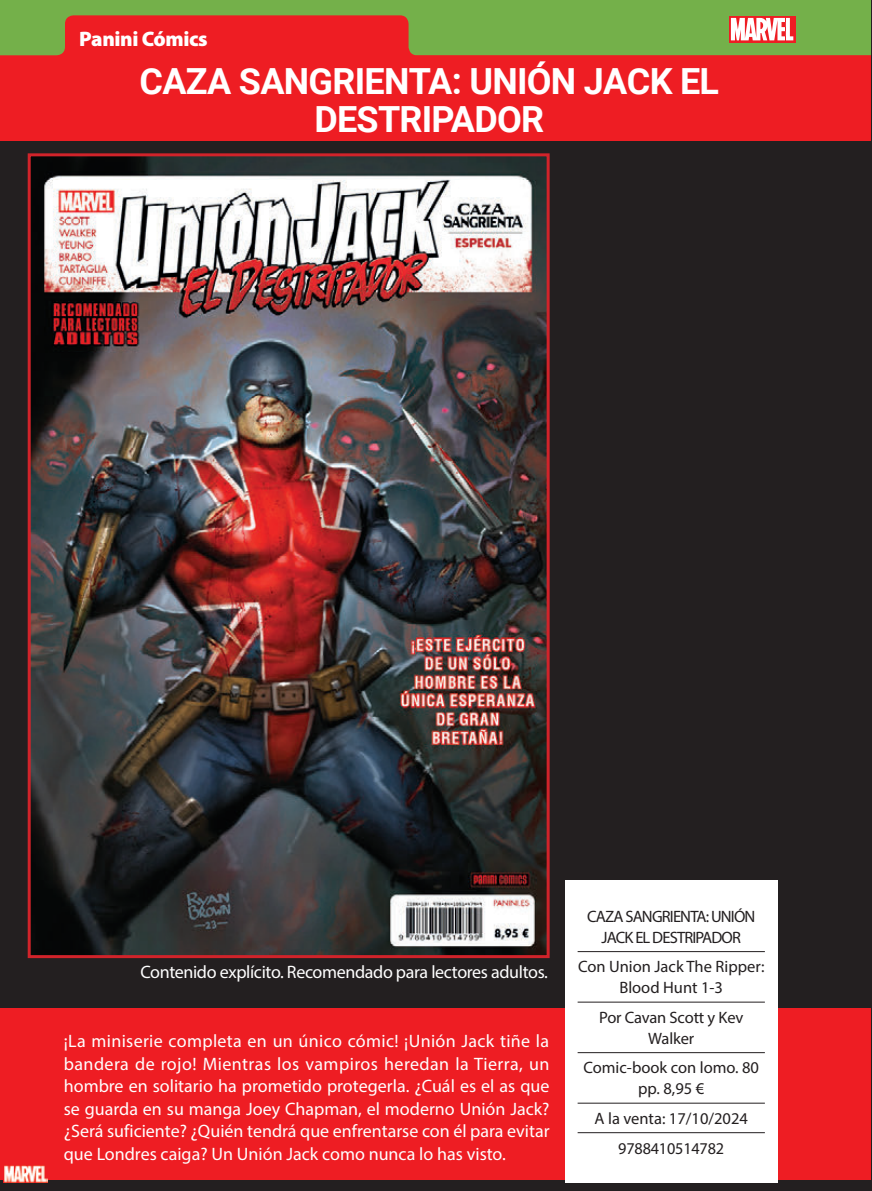
<style>
.page{position:relative;width:872px;height:1191px;background:#231f20}
.page>*{position:absolute;margin:0;border:0;box-sizing:border-box;transform-origin:0 0}
.t1{font:700 36px/38.5px "Roboto";letter-spacing:-.02em;color:#fff;text-align:center}
.t2{font:900 21px "Myriad Pro";letter-spacing:-.02em;color:#fff}
.t3{font:18px/22.5px "Myriad Pro";letter-spacing:-.015em;color:#fff;text-align:justify}
.t4{font:16.5px/21px "Myriad Pro";letter-spacing:-.01em;color:#231f20;text-align:center}
.t5{font:16.5px/21px "Myriad Pro";letter-spacing:-.05em;color:#231f20;text-align:center}
</style>
<div class="page">
<img style="left:32px;top:157px;width:513px;height:797px">
<div style="left:28px;top:153px;width:521px;height:805px;border:3px solid #d1232a"></div>
<div style="left:0;top:3px;width:872px;height:138px;background:#ee1d23"></div>
<svg style="left:0;top:0;width:871px;height:56px;fill:#74b04a"></svg>
<div style="left:0;top:1007px;width:872px;height:172px;background:#ee1d23"></div>
<div style="left:565px;top:880px;width:212px;height:302px;background:#fff"></div>
<hr style="left:577px;top:951px;width:188px;height:1px;background:#231f20">
<hr style="left:577px;top:1002px;width:188px;height:1px;background:#231f20">
<hr style="left:577px;top:1052px;width:188px;height:1px;background:#231f20">
<hr style="left:577px;top:1103px;width:188px;height:1px;background:#231f20">
<hr style="left:577px;top:1132px;width:188px;height:1px;background:#231f20">
<svg style="left:729px;top:16px;width:66px;height:27px"></svg>
<svg style="left:731px;top:18px;width:62px;height:22px"></svg>
<img style="left:4px;top:1165px;width:44px;height:17px">
<hr style="left:871px;top:0;width:1px;height:1191px;background:#231f20">
<p class="t2" style="left:79px;top:24px;width:130px">Panini Cómics</p>
<h1 class="t1" style="left:139px;top:60px;width:581px">CAZA SANGRIENTA: UNIÓN JACK EL<br>DESTRIPADOR</h1>
<p class="t3" style="left:140px;top:960px;width:409px">Contenido explícito. Recomendado para lectores adultos.</p>
<p class="t3" style="left:64px;top:1029px;width:487px">¡La miniserie completa en un único cómic! ¡Unión Jack tiñe la bandera de rojo! Mientras los vampiros heredan la Tierra, un hombre en solitario ha prometido protegerla. ¿Cuál es el as que se guarda en su manga Joey Chapman, el moderno Unión Jack? ¿Será suficiente? ¿Quién tendrá que enfrentarse con él para evitar que Londres caiga? Un Unión Jack como nunca lo has visto.</p>
<p class="t5" style="left:587px;top:905px;width:170px">CAZA SANGRIENTA: UNIÓN<br>JACK EL DESTRIPADOR</p>
<p class="t4" style="left:578px;top:956px;width:188px">Con Union Jack The Ripper:<br>Blood Hunt 1-3</p>
<p class="t4" style="left:599px;top:1006px;width:146px">Por Cavan Scott y Kev<br>Walker</p>
<p class="t4" style="left:583px;top:1057px;width:177px">Comic-book con lomo. 80 pp. 8,95 €</p>
<p class="t4" style="left:594px;top:1103px;width:155px;line-height:29.5px">A la venta: 17/10/2024<br>9788410514782</p>
</div>
